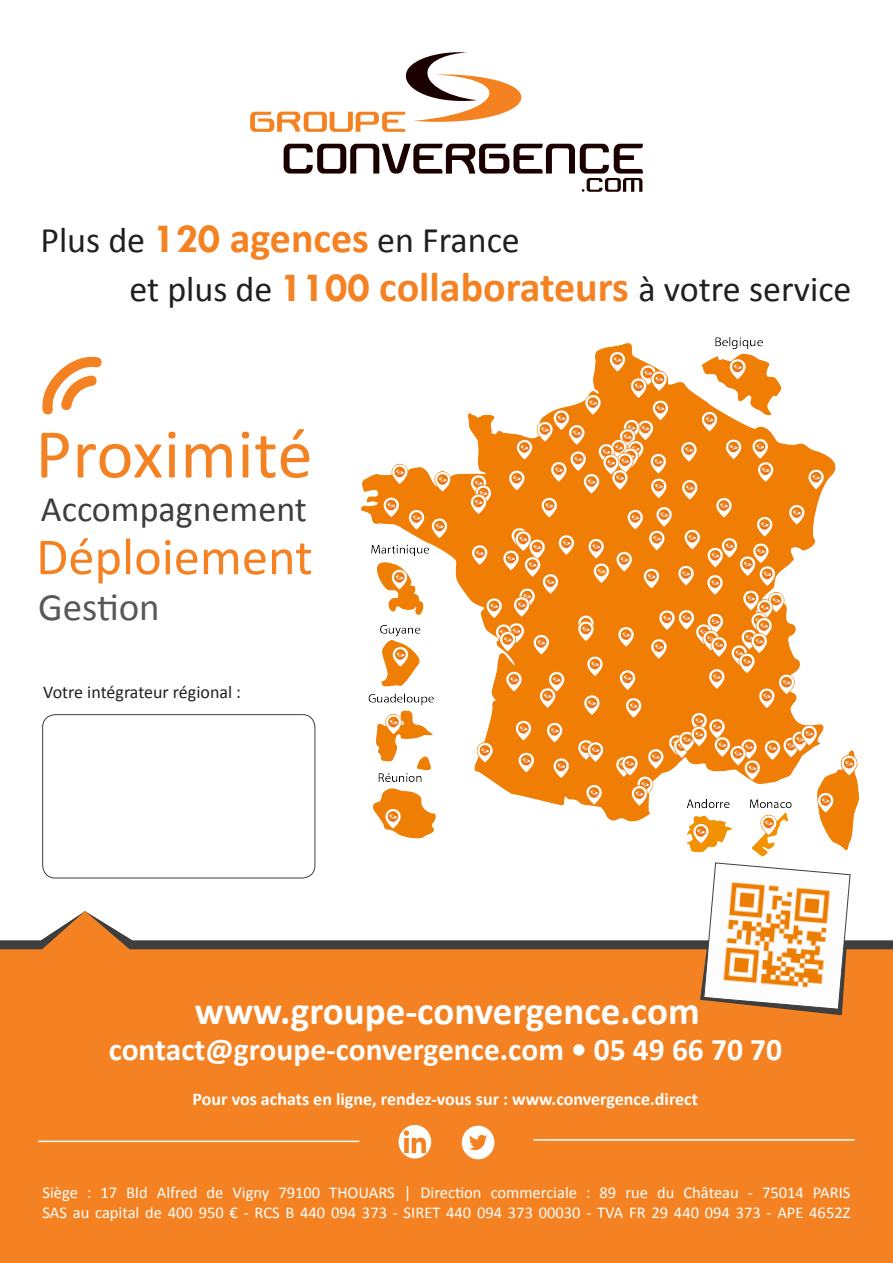
<style>
.page{position:relative;width:893px;height:1263px;background:#fff}
.page>*{position:absolute;margin:0;border:0;box-sizing:border-box;transform-origin:0 0}
.t1{font:70.5px "Calibri";letter-spacing:.005em;color:#f58222}
.t2{font:52.5px "Calibri";color:#f58222}
.t3{font:700 39px "Calibri";color:#fff}
.t4{font:39px "Calibri";color:#57585a}
.t5{font:36px "Calibri";color:#231f20}
.t6{font:36px "Calibri";color:#3e3e3f}
.t7{font:700 31.5px "Calibri";color:#fff}
.t8{font:700 18px "Calibri";color:#fff}
.t9{font:18px "Calibri";color:#231f20}
.t10{font:16.5px "Calibri";color:#fff}
.s1{font-family:"Tw Cen";font-weight:700;font-size:42px;color:#f58222}
.s2{font-weight:700;font-size:42px;color:#f58222}
</style>
<div class="page">
<svg style="left:0;top:911px;width:893px;height:352px;background:#f18932"></svg>
<svg style="left:399px;top:1125px;width:32px;height:33px"></svg>
<svg style="left:462px;top:1126px;width:32px;height:33px"></svg>
<hr style="left:38px;top:1140px;width:321px;height:2px;background:#fff">
<hr style="left:534px;top:1139px;width:321px;height:1px;background:#fff">
<svg style="left:42px;top:356px;width:60px;height:59px"></svg>
<img style="left:361px;top:343px;width:499px;height:514px">
<svg style="left:700px;top:862px;width:151px;height:153px"></svg>
<img style="left:698px;top:337px;width:86px;height:84px">
<div style="left:42px;top:714px;width:273px;height:164px;border:1px solid #3e3e3f;border-radius:13px"></div>
<svg style="left:250px;top:52px;width:272px;height:80px"></svg>
<svg style="left:284px;top:144px;width:359px;height:48px"></svg>
<p class="t5" style="left:40px;top:217px;width:481px">Plus de <span class="s1">120</span> <span class="s2">agences</span> en France</p>
<p class="t5" style="left:129px;top:266px;width:724px">et plus de <span class="s1">1100</span> <span class="s2">collaborateurs</span> à votre service</p>
<p class="t1" style="left:35px;top:409px;width:279px">Proximité</p>
<p class="t6" style="left:41px;top:486px;width:267px">Accompagnement</p>
<p class="t2" style="left:36px;top:523px;width:278px">Déploiement</p>
<p class="t4" style="left:38px;top:582px;width:123px">Gestion</p>
<p class="t9" style="left:43px;top:681px;width:199px">Votre intégrateur régional :</p>
<p class="t3" style="left:195px;top:986px;width:506px">www.groupe-convergence.com</p>
<p class="t7" style="left:109px;top:1029px;width:675px">contact@groupe-convergence.com • 05 49 66 70 70</p>
<p class="t8" style="left:193px;top:1087px;width:507px">Pour vos achats en ligne, rendez-vous sur : www.convergence.direct</p>
<p class="t10" style="left:43px;top:1182px;width:809px">Siège : 17 Bld Alfred de Vigny 79100 THOUARS | Direction commerciale : 89 rue du Château - 75014 PARIS</p>
<p class="t10" style="left:43px;top:1202px;width:809px">SAS au capital de 400 950 € - RCS B 440 094 373 - SIRET 440 094 373 00030 - TVA FR 29 440 094 373 - APE 4652Z</p>
</div>
